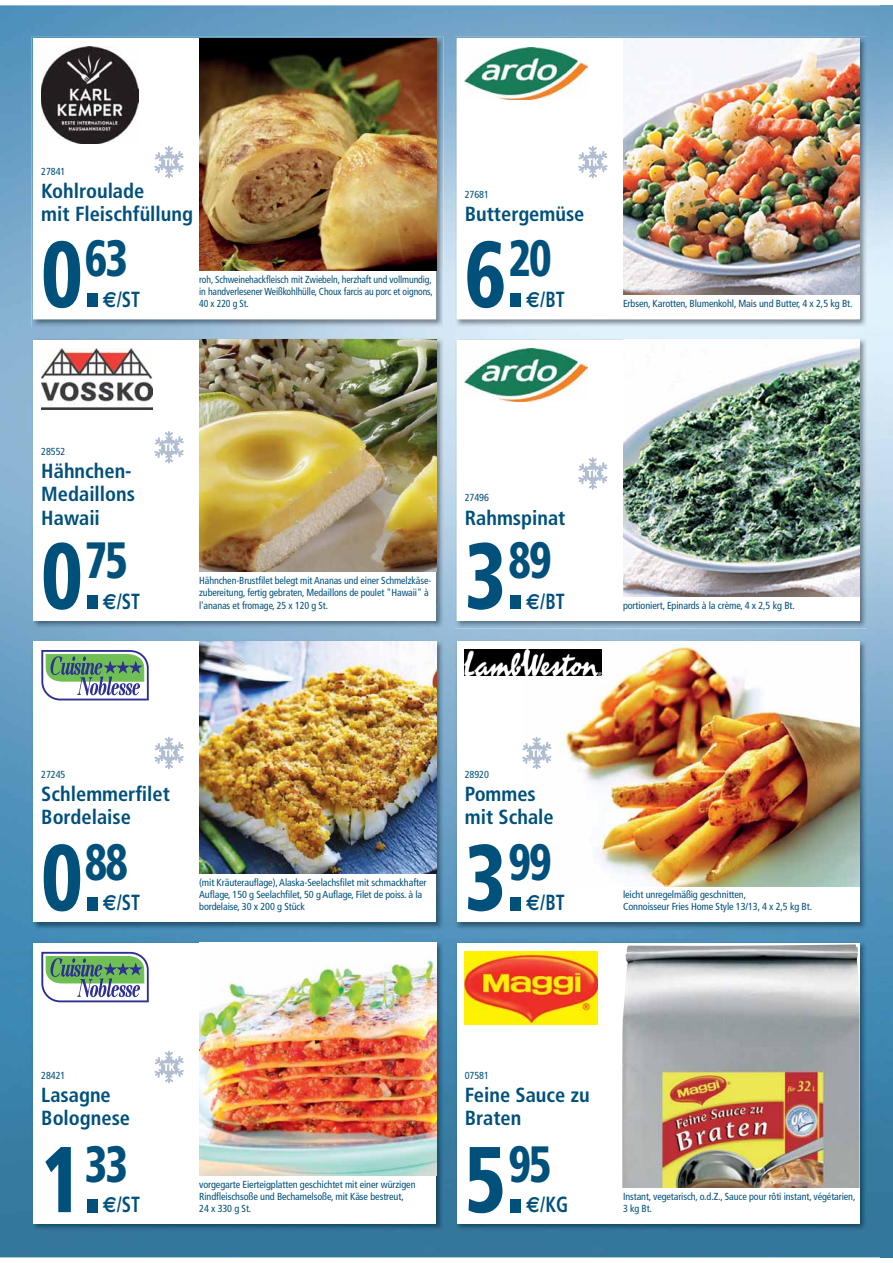
<style>
.page{position:relative;width:893px;height:1263px;background:#fff}
.page>*{position:absolute;margin:0;border:0;box-sizing:border-box;transform-origin:0 0}
.t1{font:900 condensed 93.3px "Frutiger LT Std";color:#00507c;scale:.85 1}
.t2{font:900 condensed 51px "Frutiger LT Std";letter-spacing:-.04em;color:#00507c;scale:.85 1}
.t3{font:700 condensed 21.9px "Frutiger LT Std";color:#00507c;scale:.85 1}
.t4{font:700 condensed 20.4px/23.4px "Frutiger LT Std";color:#00507c}
.t5{font:condensed 10.2px/12.3px "Frutiger LT Std";letter-spacing:-.01em;color:#00507c}
.t6{font:condensed 10.2px/12.3px "Frutiger LT Std";letter-spacing:-.01em;color:#00507c;scale:.95 1}
.s1{font-family:"Euro Sans Std";font-stretch:normal}
.s2{font-size:87.45px}
</style>
<div class="page">
<img style="left:0;top:5px;width:893px;height:1252px">
<img style="left:31px;top:37px;width:412px;height:290px">
<div style="left:33px;top:38px;width:403px;height:281px;background:#fff"></div>
<img style="left:455px;top:37px;width:412px;height:290px">
<div style="left:457px;top:38px;width:402px;height:281px;background:#fff"></div>
<img style="left:31px;top:338px;width:412px;height:290px">
<div style="left:33px;top:340px;width:403px;height:281px;background:#fff"></div>
<img style="left:455px;top:338px;width:412px;height:290px">
<div style="left:457px;top:340px;width:402px;height:281px;background:#fff"></div>
<img style="left:31px;top:640px;width:412px;height:290px">
<div style="left:33px;top:641px;width:403px;height:281px;background:#fff"></div>
<img style="left:455px;top:640px;width:412px;height:290px">
<div style="left:457px;top:641px;width:402px;height:281px;background:#fff"></div>
<img style="left:31px;top:941px;width:412px;height:290px">
<div style="left:33px;top:943px;width:403px;height:281px;background:#fff"></div>
<img style="left:455px;top:941px;width:412px;height:290px">
<div style="left:457px;top:943px;width:402px;height:281px;background:#fff"></div>
<img style="left:199px;top:38px;width:237px;height:233px">
<img style="left:41px;top:47px;width:97px;height:97px">
<img style="left:199px;top:340px;width:237px;height:231px">
<img style="left:41px;top:348px;width:111px;height:62px">
<img style="left:199px;top:641px;width:237px;height:233px">
<svg style="left:41px;top:650px;width:108px;height:50px"></svg>
<img style="left:199px;top:960px;width:237px;height:216px">
<svg style="left:41px;top:952px;width:108px;height:50px"></svg>
<img style="left:623px;top:38px;width:236px;height:257px">
<img style="left:465px;top:48px;width:122px;height:52px">
<img style="left:623px;top:347px;width:236px;height:249px">
<img style="left:524px;top:645px;width:335px;height:241px">
<img style="left:465px;top:650px;width:136px;height:26px">
<img style="left:622px;top:944px;width:237px;height:244px">
<img style="left:465px;top:952px;width:133px;height:73px">
<svg style="left:154px;top:146px;width:30px;height:33px"></svg>
<img style="left:465px;top:349px;width:122px;height:52px">
<svg style="left:578px;top:146px;width:29px;height:33px"></svg>
<svg style="left:154px;top:431px;width:30px;height:33px"></svg>
<svg style="left:578px;top:457px;width:29px;height:33px"></svg>
<svg style="left:154px;top:737px;width:30px;height:33px"></svg>
<svg style="left:522px;top:736px;width:30px;height:34px"></svg>
<svg style="left:154px;top:1051px;width:30px;height:33px"></svg>
<p class="t5" style="left:41px;top:166px;width:26px">27841</p>
<h3 class="t4" style="left:41px;top:180px;width:153px">Kohlroulade<br>mit Fleischfüllung</h3>
<h2 class="t2" style="left:85px;top:229px;width:53px">63</h2>
<h3 class="t3" style="left:103px;top:290px;width:45px"><span class="s1">€</span>/ST</h3>
<h1 class="t1" style="left:41px;top:220px;width:73px">0<span class="s2">.</span></h1>
<p class="t6" style="left:199px;top:273px;width:247px">roh, Schweinehackfleisch mit Zwiebeln, herzhaft und vollmundig, in handverlesener Weißkohlhülle, Choux farcis au porc et oignons,</p>
<p class="t6" style="left:199px;top:298px;width:54px">40 x 220 g St.</p>
<p class="t5" style="left:465px;top:189px;width:26px">27681</p>
<h3 class="t4" style="left:465px;top:204px;width:121px">Buttergemüse</h3>
<h2 class="t2" style="left:508px;top:229px;width:53px">20</h2>
<h3 class="t3" style="left:526px;top:290px;width:47px"><span class="s1">€</span>/BT</h3>
<h1 class="t1" style="left:465px;top:220px;width:73px">6<span class="s2">.</span></h1>
<p class="t5" style="left:623px;top:298px;width:231px">Erbsen, Karotten, Blumenkohl, Mais und Butter, 4 x 2,5 kg Bt.</p>
<p class="t5" style="left:41px;top:445px;width:26px">28552</p>
<h3 class="t4" style="left:41px;top:460px;width:95px">Hähnchen-<br>Medaillons<br>Hawaii</h3>
<h1 class="t1" style="left:41px;top:522px;width:73px">0<span class="s2">.</span></h1>
<h2 class="t2" style="left:85px;top:531px;width:53px">75</h2>
<h3 class="t3" style="left:103px;top:592px;width:45px"><span class="s1">€</span>/ST</h3>
<p class="t5" style="left:199px;top:575px;width:234px">Hähnchen-Brustfilet belegt mit Ananas und einer Schmelzkäse&shy;zubereitung, fertig gebraten, Medaillons de poulet "Hawaii" à</p>
<p class="t5" style="left:199px;top:599px;width:130px">l'ananas et fromage, 25 x 120 g St.</p>
<p class="t5" style="left:465px;top:492px;width:26px">27496</p>
<h3 class="t4" style="left:465px;top:507px;width:102px">Rahmspinat</h3>
<h2 class="t2" style="left:508px;top:531px;width:53px">89</h2>
<h3 class="t3" style="left:526px;top:592px;width:47px"><span class="s1">€</span>/BT</h3>
<h1 class="t1" style="left:465px;top:522px;width:73px">3<span class="s2">.</span></h1>
<p class="t5" style="left:623px;top:599px;width:173px">portioniert, Epinards à la crème, 4 x 2,5 kg Bt.</p>
<p class="t5" style="left:41px;top:768px;width:26px">27245</p>
<h3 class="t4" style="left:41px;top:783px;width:130px">Schlemmerfilet<br>Bordelaise</h3>
<h2 class="t2" style="left:85px;top:832px;width:53px">88</h2>
<h3 class="t3" style="left:103px;top:893px;width:45px"><span class="s1">€</span>/ST</h3>
<h1 class="t1" style="left:41px;top:824px;width:73px">0<span class="s2">.</span></h1>
<p class="t5" style="left:199px;top:877px;width:229px">(mit Kräuterauflage), Alaska-Seelachsfilet mit schmackhafter<br>Auflage, 150 g Seelachfilet, 50 g Auflage, Filet de poiss. à la</p>
<p class="t5" style="left:199px;top:901px;width:107px">bordelaise, 30 x 200 g Stück</p>
<p class="t5" style="left:465px;top:768px;width:26px">28920</p>
<h3 class="t4" style="left:465px;top:783px;width:90px">Pommes mit Schale</h3>
<h2 class="t2" style="left:508px;top:832px;width:53px">99</h2>
<h3 class="t3" style="left:526px;top:893px;width:47px"><span class="s1">€</span>/BT</h3>
<h1 class="t1" style="left:465px;top:824px;width:73px">3<span class="s2">.</span></h1>
<p class="t5" style="left:623px;top:889px;width:125px">leicht unregelmäßig geschnitten,</p>
<p class="t5" style="left:623px;top:901px;width:191px">Connoisseur Fries Home Style 13/13, 4 x 2,5 kg Bt.</p>
<p class="t5" style="left:41px;top:1069px;width:26px">28421</p>
<h3 class="t4" style="left:41px;top:1084px;width:90px">Lasagne<br>Bolognese</h3>
<h2 class="t2" style="left:85px;top:1134px;width:53px">33</h2>
<h3 class="t3" style="left:103px;top:1195px;width:45px"><span class="s1">€</span>/ST</h3>
<h1 class="t1" style="left:41px;top:1125px;width:73px">1<span class="s2">.</span></h1>
<p class="t5" style="left:199px;top:1178px;width:218px">vorgegarte Eierteigplatten geschichtet mit einer würzigen<br>Rindfleischsoße und Bechamelsoße, mit Käse bestreut,</p>
<p class="t5" style="left:199px;top:1203px;width:54px">24 x 330 g St.</p>
<p class="t5" style="left:465px;top:1069px;width:26px">07581</p>
<h3 class="t4" style="left:465px;top:1084px;width:126px">Feine Sauce zu<br>Braten</h3>
<h2 class="t2" style="left:508px;top:1134px;width:53px">95</h2>
<h3 class="t3" style="left:526px;top:1195px;width:51px"><span class="s1">€</span>/KG</h3>
<h1 class="t1" style="left:465px;top:1125px;width:73px">5<span class="s2">.</span></h1>
<p class="t5" style="left:623px;top:1191px;width:234px">Instant, vegetarisch, o.d.Z., Sauce pour rôti instant, végétarien,</p>
<p class="t5" style="left:623px;top:1203px;width:30px">3 kg Bt.</p>
</div>
